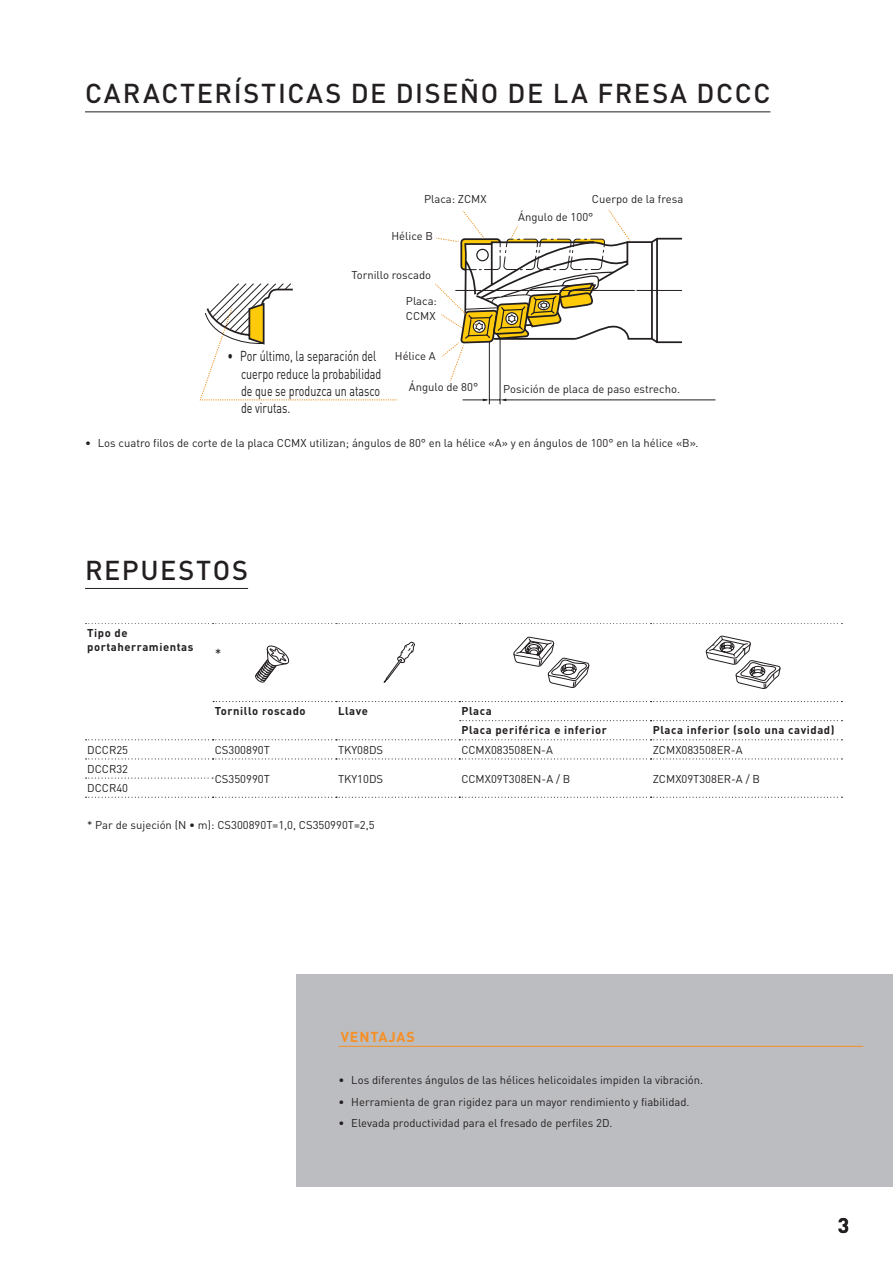
<style>
.page{position:relative;width:893px;height:1263px;background:#fff}
.page>*{position:absolute;margin:0;border:0;box-sizing:border-box;transform-origin:0 0}
.MMC_Subline_18_26_bl{font:500 27px "DIN Pro";letter-spacing:.06em;color:#231f20}
.MMC_Pagenumber_14_15{font:700 21px "DIN Pro";color:#231f20}
.MMC_Copy_9_5_11_5{font:14.25px/17.2px "DIN Pro";color:#231f20;scale:.75 1}
.MMC_Subline_9_5_11_5{font:700 14.25px "DIN Pro";letter-spacing:.06em;color:#f68f25}
.MMC_Copy_9_5_11_5-2{font:14.25px "DIN Pro";color:#231f20}
.MMC_Copy_7_5_11_5{font:11.25px "DIN Pro";color:#231f20}
.MMC_Table_7_5_9_5{font:11.25px/14.2px "DIN Pro";color:#231f20}
.MMC_Table_7_5_9_5-2{font:700 11.25px/14.2px "DIN Pro";letter-spacing:.05em;color:#231f20}
</style>
<div class="page">
<hr style="left:504px;top:400px;width:211px;height:1px;background:#231f20">
<hr style="left:500px;top:338px;width:1px;height:66px;background:#231f20">
<hr style="left:489px;top:342px;width:1px;height:62px;background:#231f20">
<svg style="left:435px;top:210px;width:248px;height:171px"></svg>
<svg style="left:463px;top:399px;width:43px;height:2px"></svg>
<svg style="left:200px;top:283px;width:198px;height:118px"></svg>
<svg style="left:213px;top:701px;width:629px;height:1px"></svg>
<svg style="left:460px;top:720px;width:382px;height:1px"></svg>
<svg style="left:86px;top:758px;width:756px;height:1px"></svg>
<svg style="left:86px;top:739px;width:756px;height:1px"></svg>
<svg style="left:86px;top:777px;width:127px;height:2px"></svg>
<svg style="left:86px;top:623px;width:756px;height:1px"></svg>
<svg style="left:86px;top:797px;width:756px;height:1px"></svg>
<svg style="left:706px;top:636px;width:75px;height:53px"></svg>
<svg style="left:513px;top:637px;width:77px;height:51px"></svg>
<svg style="left:383px;top:641px;width:32px;height:42px"></svg>
<svg style="left:255px;top:645px;width:35px;height:38px"></svg>
<hr style="left:85px;top:111px;width:685px;height:1px;background:#231f20">
<div style="left:296px;top:974px;width:597px;height:212px;background:#bcbdc0"></div>
<hr style="left:339px;top:1046px;width:524px;height:1px;background:#f68f25">
<hr style="left:85px;top:588px;width:163px;height:1px;background:#231f20">
<p class="MMC_Subline_18_26_bl" style="left:85px;top:72px;width:687px">CARACTERÍSTICAS DE DISEÑO DE LA FRESA DCCC</p>
<p class="MMC_Table_7_5_9_5" style="left:424px;top:191px;width:64px">Placa: ZCMX</p>
<p class="MMC_Table_7_5_9_5" style="left:592px;top:191px;width:93px">Cuerpo de la fresa</p>
<p class="MMC_Table_7_5_9_5" style="left:391px;top:228px;width:43px">Hélice B</p>
<p class="MMC_Table_7_5_9_5" style="left:351px;top:267px;width:81px">Tornillo roscado</p>
<p class="MMC_Table_7_5_9_5" style="left:406px;top:293px;width:33px">Placa:<br>CCMX</p>
<p class="MMC_Table_7_5_9_5" style="left:395px;top:348px;width:42px">Hélice A</p>
<p class="MMC_Copy_9_5_11_5" style="left:241px;top:346px;width:189px;text-indent:-14px">• Por último, la separación del cuerpo reduce la probabilidad de que se produzca un atasco de virutas.</p>
<p class="MMC_Table_7_5_9_5" style="left:409px;top:378px;width:71px">Ángulo de 80°</p>
<p class="MMC_Table_7_5_9_5" style="left:518px;top:209px;width:77px">Ángulo de 100°</p>
<p class="MMC_Table_7_5_9_5" style="left:503px;top:381px;width:178px">Posición de placa de paso estrecho.</p>
<p class="MMC_Copy_7_5_11_5" style="left:85px;top:434px;width:615px">• Los cuatro filos de corte de la placa CCMX utilizan; ángulos de 80° en la hélice «A» y en ángulos de 100° en la hélice «B».</p>
<p class="MMC_Subline_18_26_bl" style="left:85px;top:548px;width:164px">REPUESTOS</p>
<p class="MMC_Table_7_5_9_5-2" style="left:87px;top:624px;width:108px">Tipo de portaherramientas</p>
<p class="MMC_Copy_9_5_11_5-2" style="left:215px;top:643px;width:8px">*</p>
<p class="MMC_Table_7_5_9_5-2" style="left:215px;top:702px;width:92px">Tornillo roscado</p>
<p class="MMC_Table_7_5_9_5-2" style="left:338px;top:702px;width:31px">Llave</p>
<p class="MMC_Table_7_5_9_5-2" style="left:461px;top:702px;width:32px">Placa</p>
<p class="MMC_Table_7_5_9_5-2" style="left:461px;top:721px;width:147px">Placa periférica e inferior</p>
<p class="MMC_Table_7_5_9_5-2" style="left:653px;top:721px;width:183px">Placa inferior (solo una cavidad)</p>
<p class="MMC_Table_7_5_9_5" style="left:87px;top:741px;width:42px">DCCR25</p>
<p class="MMC_Table_7_5_9_5" style="left:215px;top:741px;width:57px">CS300890T</p>
<p class="MMC_Table_7_5_9_5" style="left:338px;top:741px;width:47px">TKY08DS</p>
<p class="MMC_Table_7_5_9_5" style="left:461px;top:741px;width:93px">CCMX083508EN-A</p>
<p class="MMC_Table_7_5_9_5" style="left:653px;top:741px;width:91px">ZCMX083508ER-A</p>
<p class="MMC_Table_7_5_9_5" style="left:87px;top:760px;width:42px">DCCR32</p>
<p class="MMC_Table_7_5_9_5" style="left:215px;top:771px;width:57px">CS350990T</p>
<p class="MMC_Table_7_5_9_5" style="left:338px;top:771px;width:47px">TKY10DS</p>
<p class="MMC_Table_7_5_9_5" style="left:461px;top:771px;width:110px">CCMX09T308EN-A / B</p>
<p class="MMC_Table_7_5_9_5" style="left:653px;top:771px;width:109px">ZCMX09T308ER-A / B</p>
<p class="MMC_Table_7_5_9_5" style="left:87px;top:780px;width:42px">DCCR40</p>
<p class="MMC_Copy_7_5_11_5" style="left:87px;top:816px;width:289px">* Par de sujeción (N • m): CS300890T=1,0, CS350990T=2,5</p>
<p class="MMC_Subline_9_5_11_5" style="left:341px;top:1025px;width:76px">VENTAJAS</p>
<p class="MMC_Copy_7_5_11_5" style="left:339px;top:1071px;width:366px">• Los diferentes ángulos de las hélices helicoidales impiden la vibración.</p>
<p class="MMC_Copy_7_5_11_5" style="left:339px;top:1093px;width:353px">• Herramienta de gran rigidez para un mayor rendimiento y fiabilidad.</p>
<p class="MMC_Copy_7_5_11_5" style="left:339px;top:1114px;width:276px">• Elevada productividad para el fresado de perfiles 2D.</p>
<p class="MMC_Pagenumber_14_15" style="left:838px;top:1208px;width:13px">3</p>
</div>
